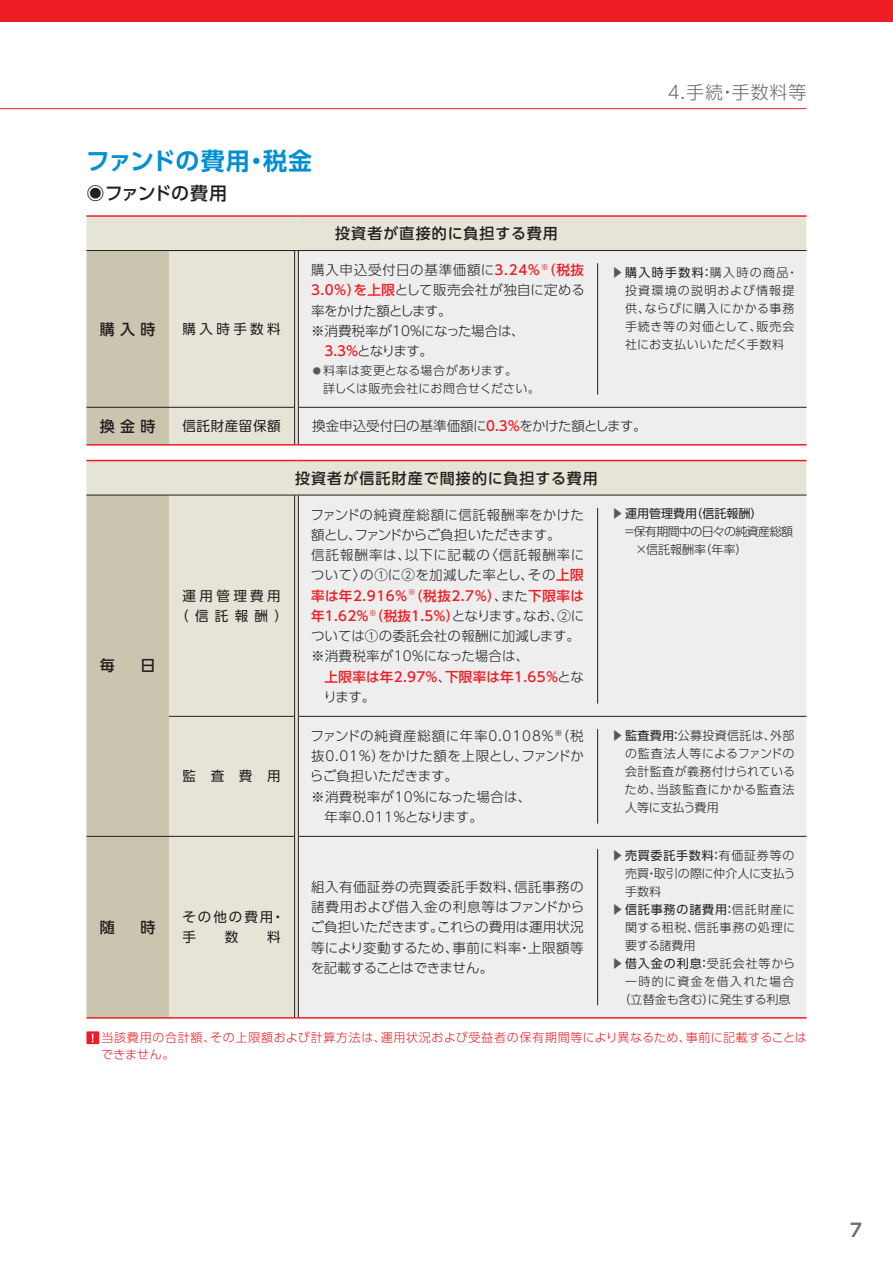
<style>
.page{position:relative;width:893px;height:1263px;background:#fff}
.page>*{position:absolute;margin:0;border:0;box-sizing:border-box;transform-origin:0 0}
.t1{font:700 24px "UD Shin Go Pro De";letter-spacing:-.005em;color:#008fd5}
.t2{font:300 18px "UD Shin Go Pro";letter-spacing:.05em;color:#6c6d70}
.t3{font:500 18px "UD Shin Go Pro";letter-spacing:-.045em;color:#231f20}
.t4{font:700 18px "UD Shin Go Pro De";color:#6c6d70}
.t5{font:500 15px "UD Shin Go Pro";letter-spacing:.075em;color:#231f20}
.t6{font:300 13.5px/20.2px "UD Shin Go Pro";letter-spacing:.01em;color:#231f20}
.t7{font:13.5px/20.2px "UD Shin Go Pro";letter-spacing:.255em;color:#231f20;text-align:center}
.t8{font:300 13.5px "UD Shin Go Pro";letter-spacing:-.02em;color:#231f20}
.t9{font:500 13.5px/20.2px "UD Shin Go Pro";letter-spacing:.03em;color:#ee1d23}
.t10{font:300 13.5px "UD Shin Go Pro";letter-spacing:.065em;color:#231f20}
.t11{font:300 13.5px "UD Shin Go Pro";letter-spacing:.055em;color:#231f20}
.t12{font:300 13.5px "UD Shin Go Pro";letter-spacing:.03em;color:#231f20}
.t13{font:300 13.5px "UD Shin Go Pro";letter-spacing:-.045em;color:#231f20}
.t14{font:13.5px "UD Shin Go Pro";letter-spacing:.045em;color:#231f20}
.t15{font:300 12px/18px "UD Shin Go Pro";letter-spacing:.015em;color:#231f20}
.t16{font:300 12px/18px "UD Shin Go Pro";letter-spacing:.05em;color:#231f20}
.t17{font:300 12px/16.5px "UD Shin Go Pro";letter-spacing:.06em;color:#ee1d23}
.t18{font:12px "UD Shin Go Pro";letter-spacing:.065em;color:#231f20}
.t19{font:300 12px "UD Shin Go Pro";letter-spacing:-.05em;color:#231f20}
.t20{font:300 12px "UD Shin Go Pro";letter-spacing:-.005em;color:#231f20}
.t21{font:300 12px "UD Shin Go Pro";letter-spacing:.065em;color:#231f20}
.t22{font:12px "UD Shin Go Pro";color:#231f20}
.t23{font:300 12px "UD Shin Go Pro";letter-spacing:.1em;color:#231f20}
.s1{font-weight:500;color:#ee1d23}
.s2{font-size:8.25px;color:#57585a}
.s3{color:#57585a}
.s4{font-weight:400}
.s5{font-weight:300;color:#231f20}
.s6{font-weight:300;color:#57585a}
.s7{font-weight:300}
</style>
<div class="page">
<div style="left:0;top:0;width:893px;height:21px;background:#ee1d23"></div>
<div style="left:86px;top:217px;width:720px;height:800px;background:#e6e4d7"></div>
<svg style="left:86px;top:251px;width:83px;height:766px;background:#ccc7b1"></svg>
<svg style="left:296px;top:251px;width:510px;height:766px;background:#ededed"></svg>
<svg style="left:295px;top:496px;width:3px;height:220px"></svg>
<svg style="left:295px;top:716px;width:3px;height:120px"></svg>
<svg style="left:295px;top:836px;width:3px;height:181px"></svg>
<svg style="left:295px;top:251px;width:3px;height:156px"></svg>
<svg style="left:295px;top:407px;width:3px;height:37px"></svg>
<hr style="left:86px;top:215px;width:83px;height:2px;background:#ee1d23">
<hr style="left:169px;top:215px;width:127px;height:2px;background:#ee1d23">
<hr style="left:296px;top:215px;width:510px;height:2px;background:#ee1d23">
<hr style="left:86px;top:250px;width:83px;height:1px;background:#231f20">
<hr style="left:169px;top:250px;width:127px;height:1px;background:#231f20">
<hr style="left:296px;top:250px;width:510px;height:1px;background:#231f20">
<hr style="left:86px;top:407px;width:83px;height:1px;background:#231f20">
<hr style="left:169px;top:407px;width:125px;height:1px;background:#231f20">
<hr style="left:299px;top:407px;width:507px;height:1px;background:#231f20">
<hr style="left:86px;top:444px;width:83px;height:2px;background:#ee1d23">
<hr style="left:169px;top:444px;width:127px;height:2px;background:#ee1d23">
<hr style="left:296px;top:444px;width:510px;height:2px;background:#ee1d23">
<hr style="left:86px;top:460px;width:83px;height:1px;background:#ee1d23">
<hr style="left:169px;top:460px;width:127px;height:1px;background:#ee1d23">
<hr style="left:296px;top:460px;width:510px;height:1px;background:#ee1d23">
<hr style="left:86px;top:495px;width:83px;height:1px;background:#231f20">
<hr style="left:169px;top:495px;width:127px;height:1px;background:#231f20">
<hr style="left:296px;top:495px;width:510px;height:1px;background:#231f20">
<hr style="left:169px;top:716px;width:125px;height:1px;background:#231f20">
<hr style="left:299px;top:716px;width:507px;height:1px;background:#231f20">
<hr style="left:86px;top:836px;width:83px;height:1px;background:#231f20">
<hr style="left:169px;top:836px;width:125px;height:1px;background:#231f20">
<hr style="left:299px;top:836px;width:507px;height:1px;background:#231f20">
<hr style="left:86px;top:1017px;width:83px;height:2px;background:#ee1d23">
<hr style="left:169px;top:1017px;width:127px;height:2px;background:#ee1d23">
<hr style="left:296px;top:1017px;width:510px;height:2px;background:#ee1d23">
<hr style="left:294px;top:495px;width:1px;height:221px;background:#231f20">
<hr style="left:298px;top:495px;width:1px;height:221px;background:#231f20">
<hr style="left:294px;top:716px;width:1px;height:120px;background:#231f20">
<hr style="left:298px;top:716px;width:1px;height:120px;background:#231f20">
<hr style="left:294px;top:836px;width:1px;height:181px;background:#231f20">
<hr style="left:298px;top:836px;width:1px;height:181px;background:#231f20">
<hr style="left:294px;top:251px;width:1px;height:156px;background:#231f20">
<hr style="left:298px;top:251px;width:1px;height:156px;background:#231f20">
<hr style="left:294px;top:407px;width:1px;height:37px;background:#231f20">
<hr style="left:298px;top:407px;width:1px;height:37px;background:#231f20">
<hr style="left:597px;top:263px;width:1px;height:132px;background:#231f20">
<hr style="left:597px;top:508px;width:1px;height:196px;background:#231f20">
<hr style="left:597px;top:729px;width:1px;height:95px;background:#231f20">
<hr style="left:597px;top:849px;width:1px;height:156px;background:#231f20">
<div style="left:86px;top:1031px;width:13px;height:13px;background:#ee1d23"></div>
<svg style="left:92px;top:1034px;width:2px;height:8px"></svg>
<hr style="left:0;top:108px;width:806px;height:1px;background:#ee1d23">
<h1 class="t1" style="left:86px;top:141px;width:228px">ファンドの費用・税金</h1>
<h2 class="t3" style="left:86px;top:179px;width:142px">◉ファンドの費用</h2>
<p class="t5" style="left:335px;top:221px;width:224px">投資者が直接的に負担する費用</p>
<p class="t5" style="left:100px;top:317px;width:57px">購入時</p>
<p class="t7" style="left:182px;top:318px;width:100px">購入時手数料</p>
<p class="t11" style="left:311px;top:259px;width:274px">購入申込受付日の基準価額に<span class="s1">3.24％</span><sup>※</sup><span class="s1">（税抜</span></p>
<p class="t6" style="left:311px;top:280px;width:275px"><span class="s1">3.0％）を上限</span>として販売会社が独自に定める</p>
<p class="t13" style="left:311px;top:300px;width:142px">率をかけた額とします。</p>
<p class="t6" style="left:311px;top:320px;width:215px">※消費税率が10％になった場合は、</p>
<p class="t6" style="left:325px;top:340px;width:110px"><span class="s1">3.3％</span>となります。</p>
<p class="t15" style="left:323px;top:361px;width:218px;text-indent:-10px"><span class="s2">●</span> 料率は変更となる場合があります。<br>詳しくは販売会社にお問合せください。</p>
<h2 class="t2" style="left:668px;top:78px;width:140px">4.手続・手数料等</h2>
<p class="t16" style="left:625px;top:263px;width:175px;text-indent:-14px"><span class="s3">▶</span><span class="s4">購入時手数料：</span>購入時の商品・投資環境の説明および情報提供、ならびに購入にかかる事務手続き等の対価として、販売会社にお支払いいただく手数料</p>
<p class="t5" style="left:100px;top:414px;width:57px">換金時</p>
<p class="t14" style="left:182px;top:415px;width:100px">信託財産留保額</p>
<p class="t8" style="left:312px;top:415px;width:336px">換金申込受付日の基準価額に<span class="s1">0.3％</span>をかけた額とします。</p>
<p class="t5" style="left:295px;top:466px;width:304px">投資者が信託財産で間接的に負担する費用</p>
<p class="t5" style="left:100px;top:653px;width:16px">毎</p>
<p class="t5" style="left:141px;top:653px;width:16px">日</p>
<p class="t7" style="left:175px;top:585px;width:114px">運用管理費用（信託報酬）</p>
<p class="t7" style="left:182px;top:766px;width:100px">監査費用</p>
<p class="t6" style="left:310px;top:504px;width:275px">ファンドの純資産総額に信託報酬率をかけた額とし、ファンドからご負担いただきます。<br>信託報酬率は、以下に記載の〈信託報酬率について〉の①に②を加減した率とし、その<span class="s1">上限率は年2.916％</span><sup>※</sup><span class="s1">（税抜2.7％）</span>、また<span class="s1">下限率は年1.62％</span><sup>※</sup><span class="s1">（税抜1.5％）</span>となります。なお、②については①の委託会社の報酬に加減します。※消費税率が10％になった場合は、</p>
<p class="t9" style="left:323px;top:666px;width:262px">上限率は年2.97％<span class="s5">、</span>下限率は年1.65％<span class="s5">となります。</span></p>
<p class="t10" style="left:310px;top:725px;width:275px">ファンドの純資産総額に年率0.0108％<sup>※</sup>（税</p>
<p class="t6" style="left:311px;top:745px;width:274px">抜0.01％）をかけた額を上限とし、ファンドか</p>
<p class="t6" style="left:310px;top:766px;width:150px">らご負担いただきます。</p>
<p class="t12" style="left:311px;top:786px;width:222px">※消費税率が10％になった場合は、</p>
<p class="t6" style="left:325px;top:806px;width:160px">年率0.011％となります。</p>
<p class="t22" style="left:611px;top:504px;width:153px"><span class="s6">▶</span>運用管理費用（信託報酬）</p>
<p class="t19" style="left:624px;top:522px;width:171px">＝保有期間中の日々の純資産総額</p>
<p class="t15" style="left:636px;top:540px;width:113px">×信託報酬率（年率）</p>
<p class="t15" style="left:625px;top:726px;width:172px;text-align:justify;text-indent:-13px"><span class="s3">▶</span><span class="s4">監査費用：</span>公募投資信託は、外部の監査法人等によるファンドの会計監査が義務付けられているため、当該監査にかかる監査法人等に支払う費用</p>
<p class="t18" style="left:611px;top:845px;width:184px"><span class="s6">▶</span>売買委託手数料：<span class="s7">有価証券等の</span></p>
<p class="t15" style="left:625px;top:864px;width:172px">売買・取引の際に仲介人に支払う</p>
<p class="t15" style="left:625px;top:882px;width:37px">手数料</p>
<p class="t18" style="left:611px;top:899px;width:185px"><span class="s6">▶</span>信託事務の諸費用：<span class="s7">信託財産に</span></p>
<p class="t21" style="left:625px;top:917px;width:171px">関する租税、信託事務の処理に</p>
<p class="t15" style="left:625px;top:936px;width:72px">要する諸費用</p>
<p class="t18" style="left:611px;top:953px;width:185px"><span class="s6">▶</span>借入金の利息：<span class="s7">受託会社等から</span></p>
<p class="t23" style="left:625px;top:971px;width:171px">一時的に資金を借入れた場合</p>
<p class="t20" style="left:618px;top:989px;width:174px">（立替金も含む）に発生する利息</p>
<p class="t17" style="left:101px;top:1029px;width:707px">当該費用の合計額、その上限額および計算方法は、運用状況および受益者の保有期間等により異なるため、事前に記載することはできません。</p>
<p class="t6" style="left:311px;top:876px;width:275px;text-align:justify">組入有価証券の売買委託手数料、信託事務の諸費用および借入金の利息等はファンドからご負担いただきます。これらの費用は運用状況等により変動するため、事前に料率・上限額等を記載することはできません。</p>
<p class="t5" style="left:100px;top:915px;width:16px">随</p>
<p class="t5" style="left:140px;top:915px;width:16px">時</p>
<p class="t7" style="left:182px;top:906px;width:104px;text-align:left">その他の費用・手</p>
<p class="t7" style="left:225px;top:927px;width:15px">数</p>
<p class="t7" style="left:267px;top:927px;width:15px">料</p>
<h2 class="t4" style="left:850px;top:1215px;width:13px">7</h2>
</div>
